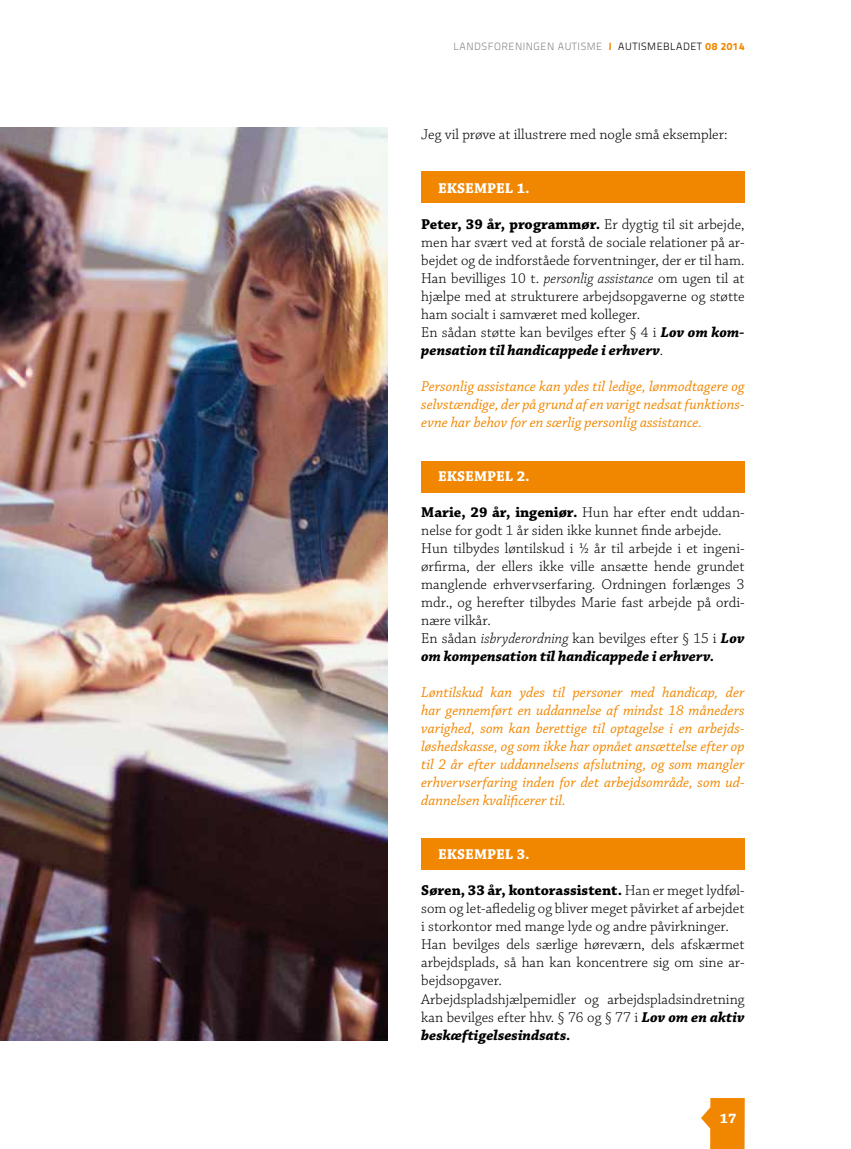
<style>
.page{position:relative;width:851px;height:1149px;background:#fff}
.page>*{position:absolute;margin:0;border:0;box-sizing:border-box;transform-origin:0 0}
.t1{font:300 15px/18px "Chaparral Pro";color:#000}
.t2{font:italic 15px/18px "Chaparral Pro";color:#f18700;text-align:justify}
.t3{font:700 15px "Chaparral Pro";color:#fff}
.t4{font:700 14.55px "Chaparral Pro";color:#fff}
.t5{font:300 10.5px "Titillium Text 22 L";letter-spacing:.05em;color:#878787}
.s1{font-weight:800;color:#f18700}
.s2{color:#000}
.s3{font-weight:700}
.s4{font-style:italic}
.s5{font-weight:700;font-style:italic}
</style>
<div class="page">
<svg style="left:701px;top:1098px;width:43px;height:50px"></svg>
<div style="left:421px;top:171px;width:323px;height:32px;background:#f18700"></div>
<div style="left:421px;top:460px;width:323px;height:32px;background:#f18700"></div>
<div style="left:421px;top:838px;width:323px;height:32px;background:#f18700"></div>
<img style="left:0;top:128px;width:387px;height:912px">
<p class="t5" style="left:453px;top:39px;width:292px">LANDSFORENINGEN AUTISME <span class="s1">I</span> <span class="s2">AUTISMEBLADET</span> <span class="s1">08 2014</span></p>
<p class="t1" style="left:421px;top:126px;width:308px">Jeg vil prøve at illustrere med nogle små eksempler:</p>
<p class="t3" style="left:438px;top:179px;width:93px">EKSEMPEL 1.</p>
<p class="t1" style="left:421px;top:216px;width:325px"><span class="s3">Peter, 39 år, programmør.</span> Er dygtig til sit arbejde, men har svært ved at forstå de sociale relationer på ar&shy;bejdet og de indforståede forventninger, der er til ham.<br>Han bevilliges 10 t. <span class="s4">personlig assistance</span> om ugen til at hjælpe med at strukturere arbejdsopgaverne og støtte ham socialt i samværet med kolleger.<br>En sådan støtte kan bevilges efter § 4 i <span class="s5">Lov om kom&shy;pensation til handicappede i erhverv</span><span class="s4">.</span></p>
<p class="t2" style="left:421px;top:378px;width:325px">Personlig assistance kan ydes til ledige, lønmodtagere og selvstændige, der på grund af en varigt nedsat funktions&shy;evne har behov for en særlig personlig assistance.</p>
<p class="t3" style="left:438px;top:467px;width:93px">EKSEMPEL 2.</p>
<p class="t1" style="left:421px;top:504px;width:325px"><span class="s3">Marie, 29 år, ingeniør.</span> Hun har efter endt uddan&shy;nelse for godt 1 år siden ikke kunnet finde arbejde.<br>Hun tilbydes løntilskud i ½ år til arbejde i et ingeni&shy;ørfirma, der ellers ikke ville ansætte hende grundet manglende erhvervserfaring. Ordningen forlænges 3 mdr., og herefter tilbydes Marie fast arbejde på ordi&shy;nære vilkår.<br>En sådan <span class="s4">isbryderordning</span> kan bevilges efter § 15 i <span class="s5">Lov om kompensation til handicappede i erhverv.</span></p>
<p class="t2" style="left:421px;top:684px;width:325px">Løntilskud kan ydes til personer med handicap, der har gennemført en uddannelse af mindst 18 måneders varighed, som kan berettige til optagelse i en arbejds&shy;løshedskasse, og som ikke har opnået ansættelse efter op til 2 år efter uddannelsens afslutning, og som mangler erhvervserfaring inden for det arbejdsområde, som ud&shy;dannelsen kvalificerer til.</p>
<p class="t3" style="left:438px;top:845px;width:93px">EKSEMPEL 3.</p>
<p class="t1" style="left:421px;top:882px;width:325px"><span class="s3">Søren, 33 år, kontorassistent.</span> Han er meget lydføl&shy;som og let-afledelig og bliver meget påvirket af arbejdet i storkontor med mange lyde og andre påvirkninger.<br>Han bevilges dels særlige høreværn, dels afskærmet arbejdsplads, så han kan koncentrere sig om sine ar&shy;bejdsopgaver.<br>Arbejdspladshjælpemidler og arbejdspladsindretning kan bevilges efter hhv. § 76 og § 77 i <span class="s5">Lov om en aktiv beskæftigelsesindsats.</span></p>
<p class="t4" style="left:719px;top:1109px;width:18px">17</p>
</div>
